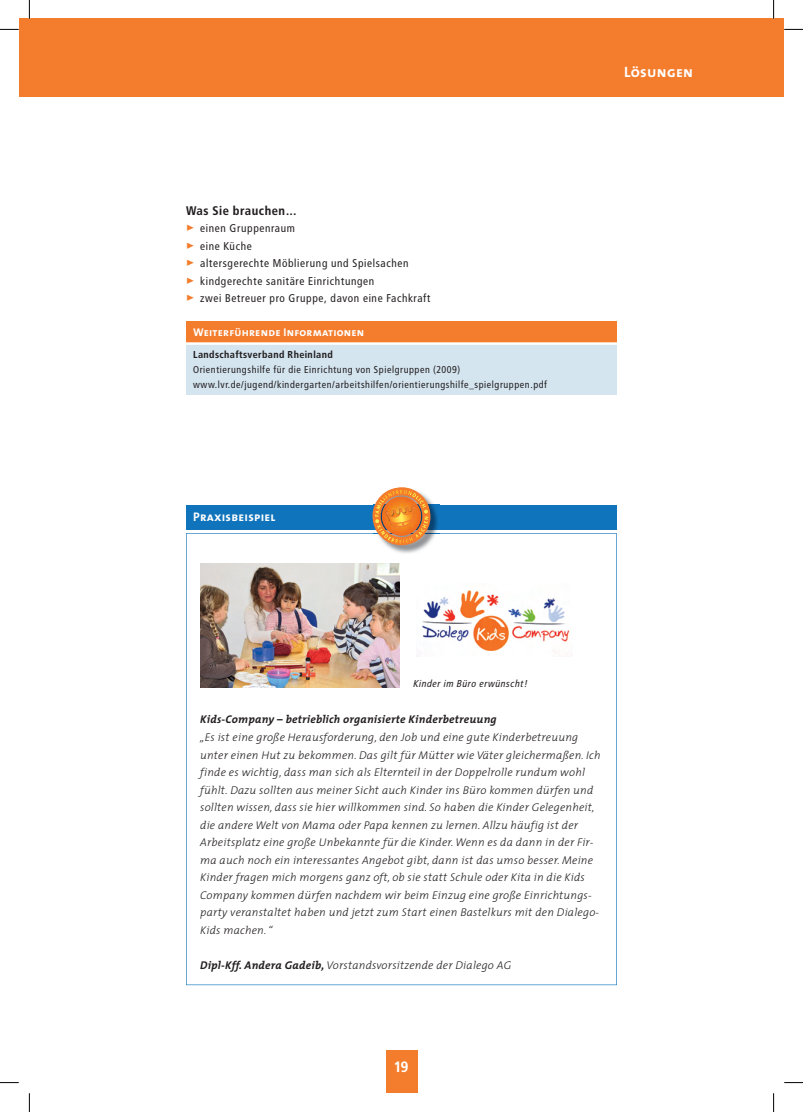
<style>
.page{position:relative;width:803px;height:1112px;background:#fff}
.page>*{position:absolute;margin:0;border:0;box-sizing:border-box;transform-origin:0 0}
.t1{font:15px "The Sans Bold Caps";letter-spacing:.02em;color:#fff}
.t2{font:700 15px "Transit";color:#fff}
.t3{font:700 12.5px "Transit";letter-spacing:.02em;color:#231f20}
.t4{font:12.5px "The Mix Bold Caps";letter-spacing:.02em;color:#fff}
.t5{font:italic 300 11.25px/17.5px "The Mix";letter-spacing:.02em;color:#231f20}
.t6{font:11.25px/17.5px "Transit";letter-spacing:.02em;color:#231f20}
.t7{font:italic 700 11.25px "The Mix";letter-spacing:.02em;color:#231f20}
.t8{font:11.25px "The Mix Bold Caps";letter-spacing:.02em;color:#fff}
.t9{font:10px/15px "Transit";letter-spacing:.02em;color:#231f20}
.t10{font:700 10px "Transit";letter-spacing:.02em;color:#231f20}
.t11{font:italic 10px "Transit";letter-spacing:.02em;color:#231f20}
.s1{font-weight:700;font-size:15px;color:#f47d2d}
.s2{font-weight:700}
</style>
<div class="page">
<div style="left:19px;top:19px;width:10px;height:78px;background:#f47d2d"></div>
<div style="left:29px;top:19px;width:755px;height:78px;background:#f47d2d"></div>
<div style="left:385px;top:1050px;width:32px;height:42px;background:#f47d2d"></div>
<div style="left:186px;top:504px;width:431px;height:25px;background:#1074bc"></div>
<svg style="left:186px;top:533px;width:431px;height:451px"></svg>
<img style="left:200px;top:563px;width:200px;height:124px">
<div style="left:413px;top:583px;width:179px;height:73px;background:#fff"></div>
<img style="left:418px;top:590px;width:152px;height:66px">
<div style="left:186px;top:321px;width:431px;height:22px;background:#f47d2d"></div>
<div style="left:186px;top:343px;width:431px;height:52px;background:#d4e5f0"></div>
<hr style="left:186px;top:342px;width:431px;height:3px;background:#fff">
<img style="left:373px;top:529px;width:66px;height:25px">
<img style="left:433px;top:505px;width:5px;height:24px">
<svg style="left:370px;top:487px;width:63px;height:60px"></svg>
<svg style="left:0;top:29px;width:19px;height:1px"></svg>
<svg style="left:784px;top:29px;width:19px;height:1px"></svg>
<svg style="left:0;top:1082px;width:19px;height:1px"></svg>
<svg style="left:784px;top:1082px;width:19px;height:1px"></svg>
<svg style="left:29px;top:0;width:1px;height:19px"></svg>
<svg style="left:29px;top:1093px;width:1px;height:18px"></svg>
<svg style="left:773px;top:0;width:1px;height:19px"></svg>
<svg style="left:773px;top:1093px;width:1px;height:18px"></svg>
<p class="t3" style="left:186px;top:203px;width:112px">Was Sie brauchen…</p>
<p class="t6" style="left:186px;top:219px;width:246px"><span class="s1">&gt;</span> einen Gruppenraum<br><span class="s1">&gt;</span> eine Küche<br><span class="s1">&gt;</span> altersgerechte Möblierung und Spielsachen<br><span class="s1">&gt;</span> kindgerechte sanitäre Einrichtungen<br><span class="s1">&gt;</span> zwei Betreuer pro Gruppe, davon eine Fachkraft</p>
<p class="t8" style="left:193px;top:323px;width:173px">Weiterführende Informationen</p>
<p class="t10" style="left:193px;top:348px;width:141px">Landschaftsverband Rheinland</p>
<p class="t9" style="left:193px;top:362px;width:356px">Orientierungshilfe für die Einrichtung von Spielgruppen (2009) www.lvr.de/jugend/kindergarten/arbeitshilfen/orientierungshilfe_spielgruppen.pdf</p>
<p class="t4" style="left:193px;top:506px;width:84px">Praxisbeispiel</p>
<h1 class="t1" style="left:624px;top:59px;width:71px">Lösungen</h1>
<p class="t11" style="left:413px;top:677px;width:116px">Kinder im Büro erwünscht!</p>
<p class="t7" style="left:200px;top:710px;width:298px">Kids-Company – betrieblich organisierte Kinderbetreuung</p>
<p class="t5" style="left:200px;top:728px;width:402px">„Es ist eine große Herausforderung, den Job und eine gute Kinderbetreuung unter einen Hut zu bekommen. Das gilt für Mütter wie Väter gleichermaßen. Ich finde es wichtig, dass man sich als Elternteil in der Doppelrolle rundum wohl fühlt. Dazu sollten aus meiner Sicht auch Kinder ins Büro kommen dürfen und sollten wissen, dass sie hier willkommen sind. So haben die Kinder Gelegenheit, die andere Welt von Mama oder Papa kennen zu lernen. Allzu häufig ist der Arbeitsplatz eine große Unbekannte für die Kinder. Wenn es da dann in der Fir&shy;ma auch noch ein interessantes Angebot gibt, dann ist das umso besser. Meine Kinder fragen mich morgens ganz oft, ob sie statt Schule oder Kita in die Kids Company kommen dürfen nachdem wir beim Einzug eine große Einrichtungs&shy;party veranstaltet haben und jetzt zum Start einen Bastelkurs mit den Dialego-Kids machen. “</p>
<p class="t5" style="left:200px;top:955px;width:313px"><span class="s2">Dipl-Kff. Andera Gadeib,</span> Vorstandsvorsitzende der Dialego AG</p>
<h1 class="t2" style="left:394px;top:1057px;width:16px">19</h1>
</div>
